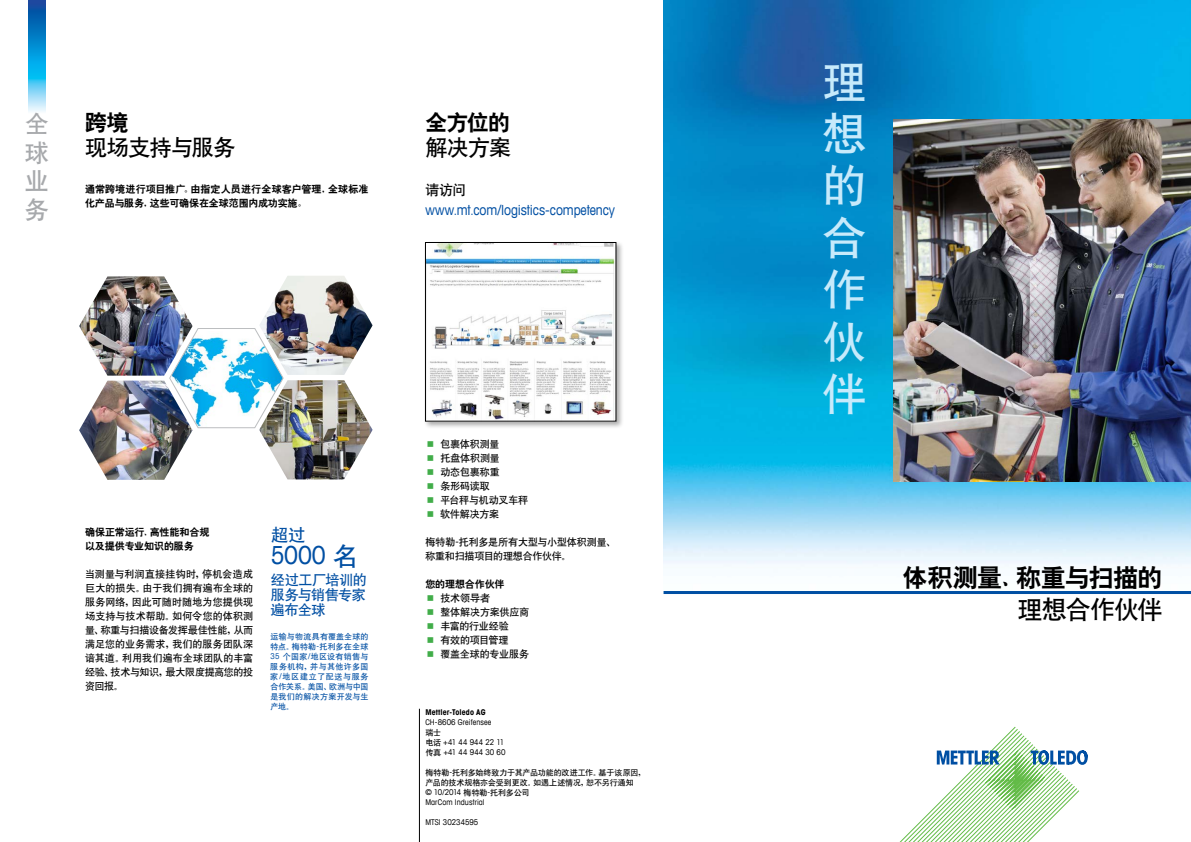
<style>
.page{position:relative;width:1191px;height:842px;background:#fff}
.page>*{position:absolute;margin:0;border:0;box-sizing:border-box;transform-origin:0 0}
.t1{font:44px/52px "Heiti CSEG Medium GB";color:#c7eafb;text-align:justify}
.t2{font:25px "Heiti CSEG";letter-spacing:-.02em;color:#000}
.t3{font:25px "Heiti CSEG Medium GB";letter-spacing:-.035em;color:#000}
.t4{font:condensed 25px "Avant Garde Com";color:#004fa3}
.t5{font:24px/28.8px "Heiti CSEG Medium GB";color:#a7a9ac;text-align:justify}
.t6{font:22px "Heiti CSEG Medium GB";letter-spacing:-.025em;color:#000}
.t7{font:22px "Heiti CSEG";letter-spacing:-.04em;color:#000}
.t8{font:17px "Heiti CSEG Medium GB";color:#004fa3}
.t9{font:condensed 14px "Avant Garde Com";letter-spacing:-.005em;color:#004fa3}
.t10{font:14px/15px "Heiti CSEG Medium GB";letter-spacing:-.03em;color:#004fa3;text-align:justify}
.t11{font:14px "Heiti CSEG Medium GB";color:#000}
.t12{font:10px/14px "Heiti CSEG Medium GB";letter-spacing:-.015em;color:#000}
.t13{font:10px/14px "Heiti CSEG";letter-spacing:-.01em;color:#000}
.t14{font:8px/10px "Heiti CSEG Medium GB";letter-spacing:.04em;color:#004fa3;text-align:justify}
.t15{font:condensed 8px/10px "Avant Garde Com";letter-spacing:.01em;color:#000}
.t16{font:8px/10px "Heiti CSEG Medium GB";letter-spacing:-.015em;color:#000}
.t17{font:700 condensed 8px "Avant Garde Com";letter-spacing:.01em;color:#000}
.s1{font-family:"Heiti CSEG Medium GB";font-stretch:normal}
.s2{font-family:"Avant Garde Com";font-stretch:condensed}
</style>
<div class="page">
<div style="left:423px;top:240px;width:200px;height:189px;background:#000;opacity:.33"></div>
<img style="left:427px;top:244px;width:187px;height:175px">
<div style="left:425px;top:242px;width:191px;height:179px;border:1px solid #000"></div>
<hr style="left:419px;top:709px;width:1px;height:133px;background:#000">
<img style="left:663px;top:0;width:528px;height:566px">
<hr style="left:663px;top:591px;width:528px;height:3px;background:#004fa3">
<svg style="left:899px;top:726px;width:188px;height:116px"></svg>
<img style="left:893px;top:119px;width:298px;height:363px">
<img style="left:28px;top:0;width:17px;height:112px">
<img style="left:79px;top:276px;width:293px;height:204px">
<h3 class="t5" style="left:25px;top:109px;width:25px">全球业务</h3>
<h3 class="t7" style="left:85px;top:112px;width:46px">跨境</h3>
<h3 class="t6" style="left:85px;top:137px;width:152px">现场支持与服务</h3>
<p class="t13" style="left:85px;top:181px;width:285px">通常跨境进行项目推广。由指定人员进行全球客户管理，全球标准化产品与服务，这些可确保在全球范围内成功实施。</p>
<h3 class="t7" style="left:425px;top:112px;width:86px">全方位的</h3>
<h3 class="t6" style="left:425px;top:137px;width:87px">解决方案</h3>
<h3 class="t11" style="left:425px;top:183px;width:42px">请访问</h3>
<h3 class="t9" style="left:425px;top:202px;width:191px">www.mt.com/logistics-competency</h3>
<p class="t13" style="left:85px;top:524px;width:126px">确保正常运行、高性能和合规</p>
<h3 class="t8" style="left:271px;top:526px;width:35px">超过</h3>
<p class="t13" style="left:85px;top:538px;width:110px">以及提供专业知识的服务</p>
<p class="t12" style="left:85px;top:566px;width:170px;text-align:justify">当测量与利润直接挂钩时，停机会造成巨大的损失。由于我们拥有遍布全球的服务网络，因此可随时随地为您提供现场支持与技术帮助。如何令您的体积测量、称重与扫描设备发挥最佳性能，从而满足您的业务需求，我们的服务团队深谙其道。利用我们遍布全球团队的丰富经验、技术与知识，最大限度提高您的投资回报。</p>
<h2 class="t4" style="left:271px;top:539px;width:89px">5000 <span class="s1">名</span></h2>
<h3 class="t10" style="left:271px;top:572px;width:97px">经过工厂培训的服务与销售专家遍布全球</h3>
<p class="t14" style="left:270px;top:632px;width:100px">运输与物流具有覆盖全球的特点。梅特勒<span class="s2">-</span>托利多在全球<span class="s2">35</span> 个国家<span class="s2">/</span>地区设有销售与服务机构，并与其他许多国家<span class="s2">/</span>地区建立了配送与服务合作关系。美国、欧洲与中国是我们的解决方案开发与生产地。</p>
<p class="t12" style="left:440px;top:437px;width:89px">包裹体积测量<br>托盘体积测量<br>动态包裹称重<br>条形码读取<br>平台秤与机动叉车秤软件解决方案</p>
<p class="t12" style="left:425px;top:535px;width:192px">梅特勒<span class="s2">-</span>托利多是所有大型与小型体积测量、称重和扫描项目的理想合作伙伴。</p>
<p class="t13" style="left:425px;top:577px;width:81px">您的理想合作伙伴</p>
<p class="t12" style="left:440px;top:591px;width:90px">技术领导者<br>整体解决方案供应商丰富的行业经验<br>有效的项目管理<br>覆盖全球的专业服务</p>
<p class="t17" style="left:425px;top:706px;width:62px">Mettler-Toledo AG</p>
<p class="t15" style="left:425px;top:716px;width:68px">CH-8606 Greifensee</p>
<p class="t16" style="left:425px;top:727px;width:17px">瑞士</p>
<p class="t15" style="left:425px;top:736px;width:82px"><span class="s1">电话</span> +41 44 944 22 11<span class="s1">传真</span> +41 44 944 30 60</p>
<p class="t16" style="left:425px;top:767px;width:222px">梅特勒<span class="s2">-</span>托利多始终致力于其产品功能的改进工作。基于该原因，产品的技术规格亦会受到更改。如遇上述情况，恕不另行通知</p>
<p class="t15" style="left:425px;top:786px;width:106px">© 10/2014 <span class="s1">梅特勒</span>-<span class="s1">托利多公司<br></span>MarCom Industrial</p>
<p class="t15" style="left:425px;top:816px;width:55px">MTSI 30234595</p>
<h1 class="t1" style="left:822px;top:55px;width:45px">理想的合作伙伴</h1>
<h2 class="t2" style="left:902px;top:565px;width:261px">体积测量、称重与扫描的</h2>
<h2 class="t3" style="left:1017px;top:597px;width:147px">理想合作伙伴</h2>
</div>
